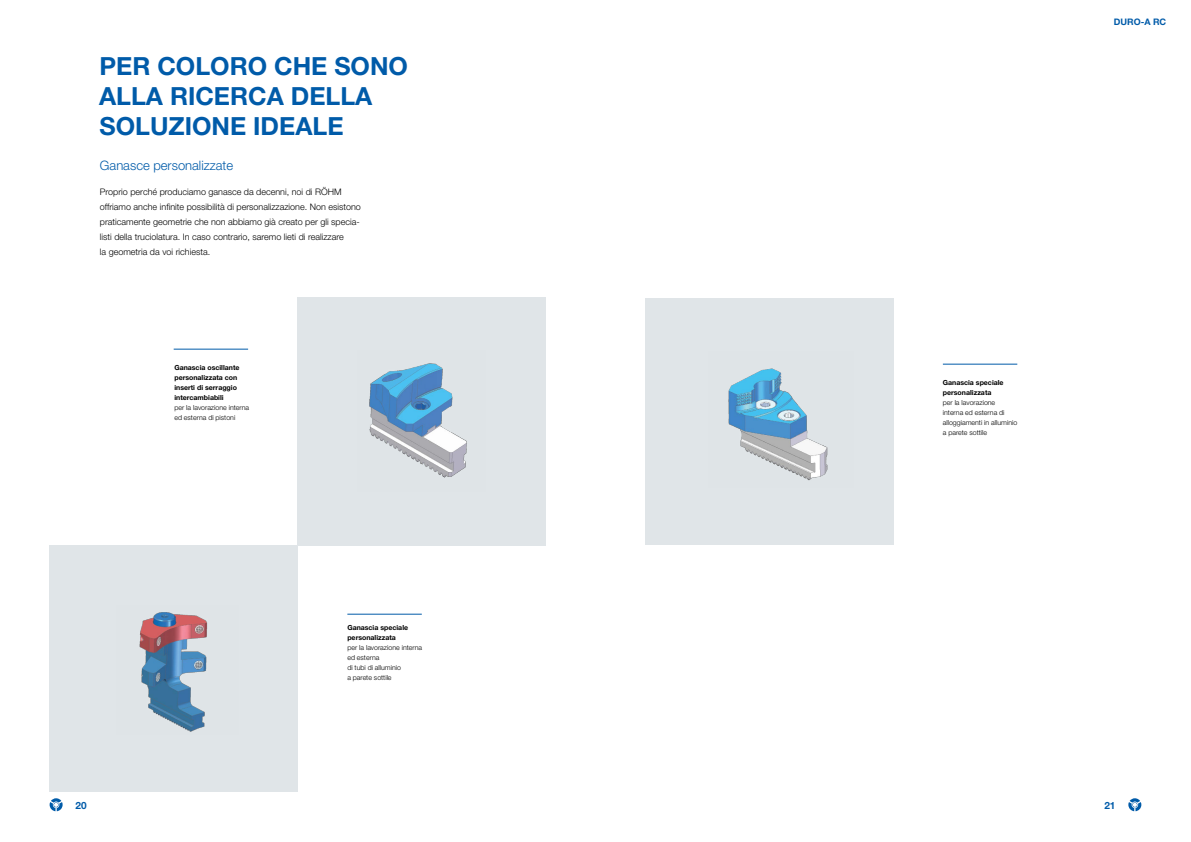
<style>
.page{position:relative;width:1191px;height:842px;background:#fff}
.page>*{position:absolute;margin:0;border:0;box-sizing:border-box;transform-origin:0 0}
.t1{font:700 25px/30px "Helvetica Neue LT Pro";color:#005ba9}
.t2{font:300 13px "Helvetica Neue LT Pro";color:#005ba9}
.t3{font:700 10px "Helvetica Neue LT Pro";color:#005ba9}
.t4{font:300 9px/15px "Helvetica Neue LT Pro";color:#000}
.t5{font:700 9px "Helvetica Neue LT Pro";color:#005ba9}
.t6{font:300 7px/10px "Helvetica Neue LT Pro";color:#000}
.t7{font:700 7px/10px "Helvetica Neue LT Pro";color:#000}
</style>
<div class="page">
<svg style="left:1128px;top:798px;width:13px;height:13px"></svg>
<svg style="left:50px;top:798px;width:13px;height:13px"></svg>
<hr style="left:174px;top:349px;width:74px;height:1px;background:#005ba9">
<hr style="left:943px;top:364px;width:74px;height:1px;background:#005ba9">
<hr style="left:347px;top:614px;width:75px;height:1px;background:#005ba9">
<div style="left:298px;top:297px;width:248px;height:248px;background:#e0e5e8"></div>
<div style="left:645px;top:298px;width:248px;height:247px;background:#e0e5e8"></div>
<div style="left:50px;top:545px;width:248px;height:247px;background:#e0e5e8"></div>
<img style="left:139px;top:612px;width:69px;height:120px">
<img style="left:728px;top:368px;width:100px;height:113px">
<img style="left:369px;top:363px;width:98px;height:115px">
<h1 class="t1" style="left:99px;top:50px;width:310px">PER COLORO CHE SONO<br>ALLA RICERCA DELLA<br>SOLUZIONE IDEALE</h1>
<h2 class="t2" style="left:100px;top:157px;width:135px">Ganasce personalizzate</h2>
<p class="t4" style="left:100px;top:184px;width:262px">Proprio perché produciamo ganasce da decenni, noi di RÖHM offriamo anche infinite possibilità di personalizzazione. Non esistono praticamente geometrie che non abbiamo già creato per gli specia&shy;listi della truciolatura. In caso contrario, saremo lieti di realizzare<br>la geometria da voi richiesta.</p>
<p class="t7" style="left:174px;top:362px;width:67px">Ganascia oscillante personalizzata con inserti di serraggio intercambiabili</p>
<p class="t6" style="left:174px;top:402px;width:76px">per la lavorazione interna ed esterna di pistoni</p>
<p class="t7" style="left:347px;top:622px;width:62px">Ganascia speciale personalizzata</p>
<p class="t6" style="left:347px;top:642px;width:76px">per la lavorazione interna ed esterna<br>di tubi di alluminio<br>a parete sottile</p>
<p class="t5" style="left:1113px;top:16px;width:54px">DURO-A RC</p>
<p class="t7" style="left:943px;top:377px;width:62px">Ganascia speciale personalizzata</p>
<p class="t6" style="left:943px;top:397px;width:76px">per la lavorazione interna ed esterna di alloggiamenti in alluminio a parete sottile</p>
<p class="t3" style="left:75px;top:799px;width:13px">20</p>
<p class="t3" style="left:1104px;top:799px;width:13px">21</p>
</div>
